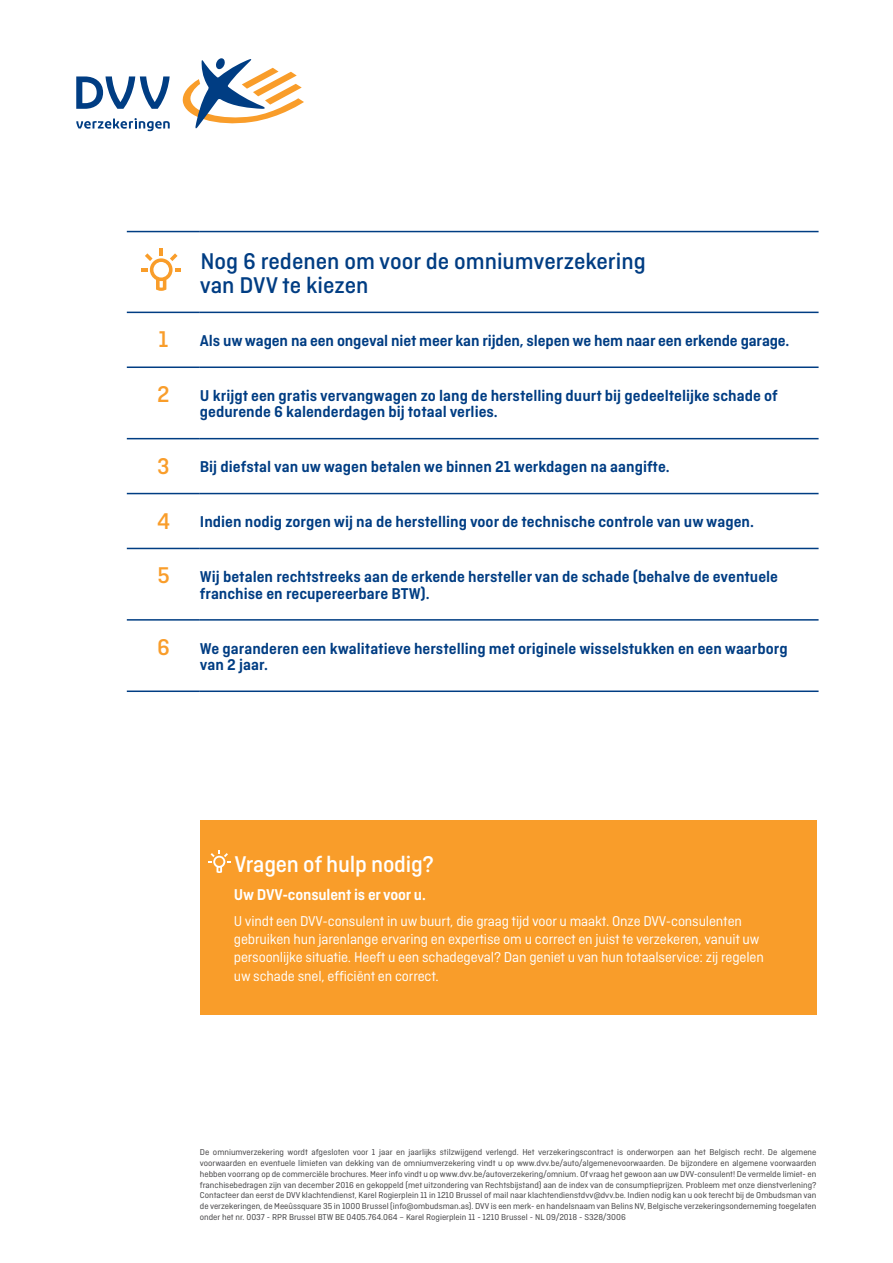
<style>
.page{position:relative;width:893px;height:1263px;background:#fff}
.page>*{position:absolute;margin:0;border:0;box-sizing:border-box;transform-origin:0 0}
.t1{font:500 24px/24px "Ciutadella";color:#003d83}
.t2{font:500 24px "Ciutadella";letter-spacing:-.01em;color:#fff}
.t3{font:500 24px "Ciutadella";color:#f99d2a}
.t4{font:600 16.5px/16.5px "Ciutadella";color:#003d83}
.t5{font:600 16.5px "Ciutadella";letter-spacing:-.01em;color:#fff}
.t6{font:15px/18px "Ciutadella";letter-spacing:-.01em;color:#fff}
.t7{font:9px/10.8px "Ciutadella";color:#414042;text-align:justify}
.s1{font-weight:500;font-size:24px;color:#f99d2a}
</style>
<div class="page">
<svg style="left:182px;top:58px;width:122px;height:71px"></svg>
<svg style="left:76px;top:76px;width:94px;height:33px"></svg>
<svg style="left:76px;top:118px;width:94px;height:13px"></svg>
<hr style="left:127px;top:231px;width:73px;height:1px;background:#003d83">
<hr style="left:200px;top:231px;width:619px;height:1px;background:#003d83">
<hr style="left:127px;top:312px;width:73px;height:1px;background:#003d83">
<hr style="left:200px;top:312px;width:619px;height:1px;background:#003d83">
<hr style="left:127px;top:366px;width:73px;height:2px;background:#003d83">
<hr style="left:200px;top:366px;width:619px;height:2px;background:#003d83">
<hr style="left:127px;top:438px;width:73px;height:1px;background:#003d83">
<hr style="left:200px;top:438px;width:619px;height:1px;background:#003d83">
<hr style="left:127px;top:493px;width:73px;height:1px;background:#003d83">
<hr style="left:200px;top:493px;width:619px;height:1px;background:#003d83">
<hr style="left:127px;top:548px;width:73px;height:1px;background:#003d83">
<hr style="left:200px;top:548px;width:619px;height:1px;background:#003d83">
<hr style="left:127px;top:619px;width:73px;height:2px;background:#003d83">
<hr style="left:200px;top:619px;width:619px;height:2px;background:#003d83">
<hr style="left:127px;top:690px;width:73px;height:2px;background:#003d83">
<hr style="left:200px;top:690px;width:619px;height:2px;background:#003d83">
<svg style="left:141px;top:249px;width:40px;height:42px"></svg>
<div style="left:200px;top:820px;width:616px;height:194px;background:#f99d2a"></div>
<svg style="left:208px;top:850px;width:23px;height:23px"></svg>
<h1 class="t1" style="left:200px;top:249px;width:447px">Nog 6 redenen om voor de omniumverzekering van DVV te kiezen</h1>
<h1 class="t3" style="left:159px;top:326px;width:11px">1</h1>
<h2 class="t4" style="left:200px;top:332px;width:591px">Als uw wagen na een ongeval niet meer kan rijden, slepen we hem naar een erkende garage.</h2>
<h1 class="t3" style="left:157px;top:381px;width:14px">2</h1>
<h2 class="t4" style="left:200px;top:387px;width:579px">U krijgt een gratis vervangwagen zo lang de herstelling duurt bij gedeeltelijke schade of gedurende 6 kalenderdagen bij totaal verlies.</h2>
<h2 class="t4" style="left:157px;top:459px;width:514px"><span class="s1">3</span> Bij diefstal van uw wagen betalen we binnen 21 werkdagen na aangifte.</h2>
<h2 class="t4" style="left:157px;top:513px;width:598px"><span class="s1">4</span> Indien nodig zorgen wij na de herstelling voor de technische controle van uw wagen.</h2>
<h1 class="t3" style="left:157px;top:562px;width:14px">5</h1>
<h2 class="t4" style="left:200px;top:568px;width:580px">Wij betalen rechtstreeks aan de erkende hersteller van de schade (behalve de eventuele franchise en recupereerbare BTW).</h2>
<h2 class="t4" style="left:200px;top:640px;width:589px;text-indent:-43px"><span class="s1">6</span> We garanderen een kwalitatieve herstelling met originele wisselstukken en een waarborg van 2 jaar.</h2>
<h1 class="t2" style="left:234px;top:851px;width:201px">Vragen of hulp nodig?</h1>
<h2 class="t5" style="left:234px;top:885px;width:193px">Uw DVV-consulent is er voor u.</h2>
<p class="t6" style="left:234px;top:912px;width:531px">U vindt een DVV-consulent in uw buurt, die graag tijd voor u maakt. Onze DVV-consulenten gebruiken hun jarenlange ervaring en expertise om u correct en juist te verzekeren, vanuit uw persoonlijke situatie. Heeft u een schadegeval? Dan geniet u van hun totaalservice: zij regelen uw schade snel, efficiënt en correct.</p>
<p class="t7" style="left:200px;top:1147px;width:618px">De omniumverzekering wordt afgesloten voor 1 jaar en jaarlijks stilzwijgend verlengd. Het verzekeringscontract is onderworpen aan het Belgisch recht. De algemene voorwaarden en eventuele limieten van dekking van de omniumverzekering vindt u op www.dvv.be/auto/algemenevoorwaarden. De bijzondere en algemene voorwaarden hebben voorrang op de commerciële brochures. Meer info vindt u op www.dvv.be/autoverzekering/omnium. Of vraag het gewoon aan uw DVV-consulent! De vermelde limiet- en franchisebedragen zijn van december 2016 en gekoppeld (met uitzondering van Rechtsbijstand) aan de index van de consumptieprijzen. Probleem met onze dienstverlening?<br>Contacteer dan eerst de DVV klachtendienst, Karel Rogierplein 11 in 1210 Brussel of mail naar klachtendienstdvv@dvv.be. Indien nodig kan u ook terecht bij de Ombudsman van de verzekeringen, de Meeûssquare 35 in 1000 Brussel (info@ombudsman.as). DVV is een merk- en handelsnaam van Belins NV, Belgische verzekeringsonderneming toegelaten onder het nr. 0037 - RPR Brussel BTW BE 0405.764.064 – Karel Rogierplein 11 - 1210 Brussel - NL 09/2018 - S328/3006</p>
</div>
